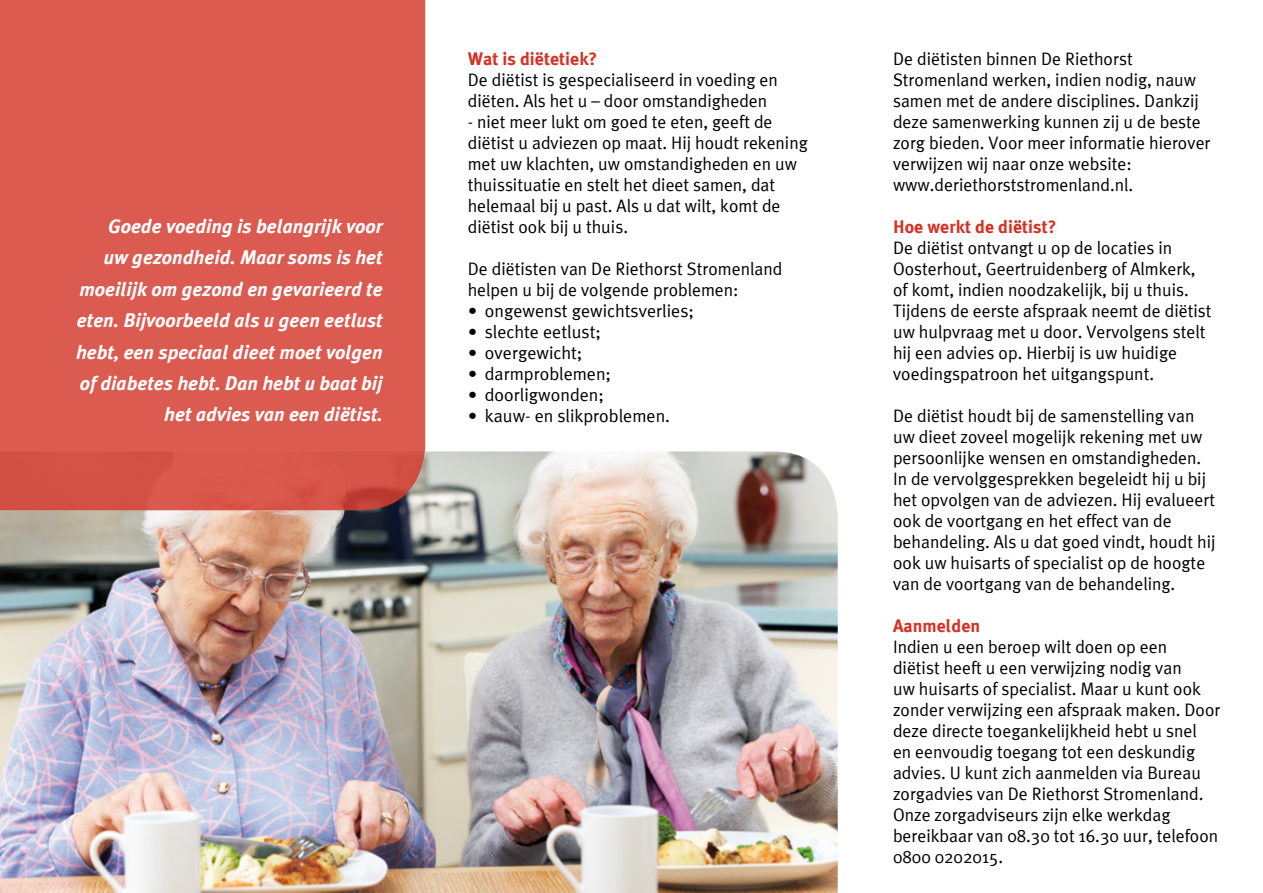
<style>
.page{position:relative;width:1263px;height:893px;background:#fff}
.page>*{position:absolute;margin:0;border:0;box-sizing:border-box;transform-origin:0 0}
.t1{font:italic 700 19.5px/31.5px "Meta Plus";color:#fff;text-align:right}
.t2{font:18px/21px "Meta Plus Normal";color:#000}
.t3{font:700 18px "Meta Plus";color:#d43225}
</style>
<div class="page">
<img style="left:0;top:451px;width:838px;height:442px">
<div style="left:0;top:0;width:425px;height:510px;background:#dc5b50"></div>
<p class="t1" style="left:76px;top:210px;width:308px">Goede voeding is belangrijk voor<br>uw gezondheid. Maar soms is het moeilijk om gezond en gevarieerd te eten. Bijvoorbeeld als u geen eetlust hebt, een speciaal dieet moet volgen of diabetes hebt. Dan hebt u baat bij het advies van een diëtist.</p>
<p class="t3" style="left:468px;top:48px;width:131px">Wat is diëtetiek?</p>
<p class="t2" style="left:468px;top:69px;width:312px">De diëtist is gespecialiseerd in voeding en diëten. Als het u – door omstandigheden</p>
<p class="t2" style="left:468px;top:111px;width:342px">- niet meer lukt om goed te eten, geeft de diëtist u adviezen op maat. Hij houdt rekening met uw klachten, uw omstandigheden en uw thuissituatie en stelt het dieet samen, dat helemaal bij u past. Als u dat wilt, komt de diëtist ook bij u thuis.</p>
<p class="t2" style="left:468px;top:258px;width:316px">De diëtisten van De Riethorst Stromenland helpen u bij de volgende problemen:</p>
<p class="t2" style="left:468px;top:300px;width:227px">• ongewenst gewichtsverlies;</p>
<p class="t2" style="left:468px;top:321px;width:134px">• slechte eetlust;</p>
<p class="t2" style="left:468px;top:342px;width:116px">• overgewicht;</p>
<p class="t2" style="left:468px;top:363px;width:144px">• darmproblemen;</p>
<p class="t2" style="left:468px;top:384px;width:137px">• doorligwonden;</p>
<p class="t2" style="left:468px;top:405px;width:203px">• kauw- en slikproblemen.</p>
<p class="t2" style="left:893px;top:48px;width:319px">De diëtisten binnen De Riethorst Stromenland werken, indien nodig, nauw samen met de andere disciplines. Dankzij deze samenwerking kunnen zij u de beste zorg bieden. Voor meer informatie hierover verwijzen wij naar onze website: www.deriethorststromenland.nl.</p>
<p class="t3" style="left:893px;top:216px;width:165px">Hoe werkt de diëtist?</p>
<p class="t2" style="left:893px;top:237px;width:320px">De diëtist ontvangt u op de locaties in Oosterhout, Geertruidenberg of Almkerk, of komt, indien noodzakelijk, bij u thuis.<br>Tijdens de eerste afspraak neemt de diëtist uw hulpvraag met u door. Vervolgens stelt hij een advies op. Hierbij is uw huidige voedingspatroon het uitgangspunt.</p>
<p class="t2" style="left:893px;top:405px;width:324px">De diëtist houdt bij de samenstelling van uw dieet zoveel mogelijk rekening met uw persoonlijke wensen en omstandigheden.<br>In de vervolggesprekken begeleidt hij u bij het opvolgen van de adviezen. Hij evalueert ook de voortgang en het effect van de behandeling. Als u dat goed vindt, houdt hij ook uw huisarts of specialist op de hoogte van de voortgang van de behandeling.</p>
<p class="t3" style="left:893px;top:615px;width:89px">Aanmelden</p>
<p class="t2" style="left:893px;top:636px;width:329px">Indien u een beroep wilt doen op een<br>diëtist heeft u een verwijzing nodig van<br>uw huisarts of specialist. Maar u kunt ook zonder verwijzing een afspraak maken. Door deze directe toegankelijkheid hebt u snel<br>en eenvoudig toegang tot een deskundig advies. U kunt zich aanmelden via Bureau zorgadvies van De Riethorst Stromenland.<br>Onze zorgadviseurs zijn elke werkdag bereikbaar van 08.30 tot 16.30 uur, telefoon 0800 0202015.</p>
</div>
